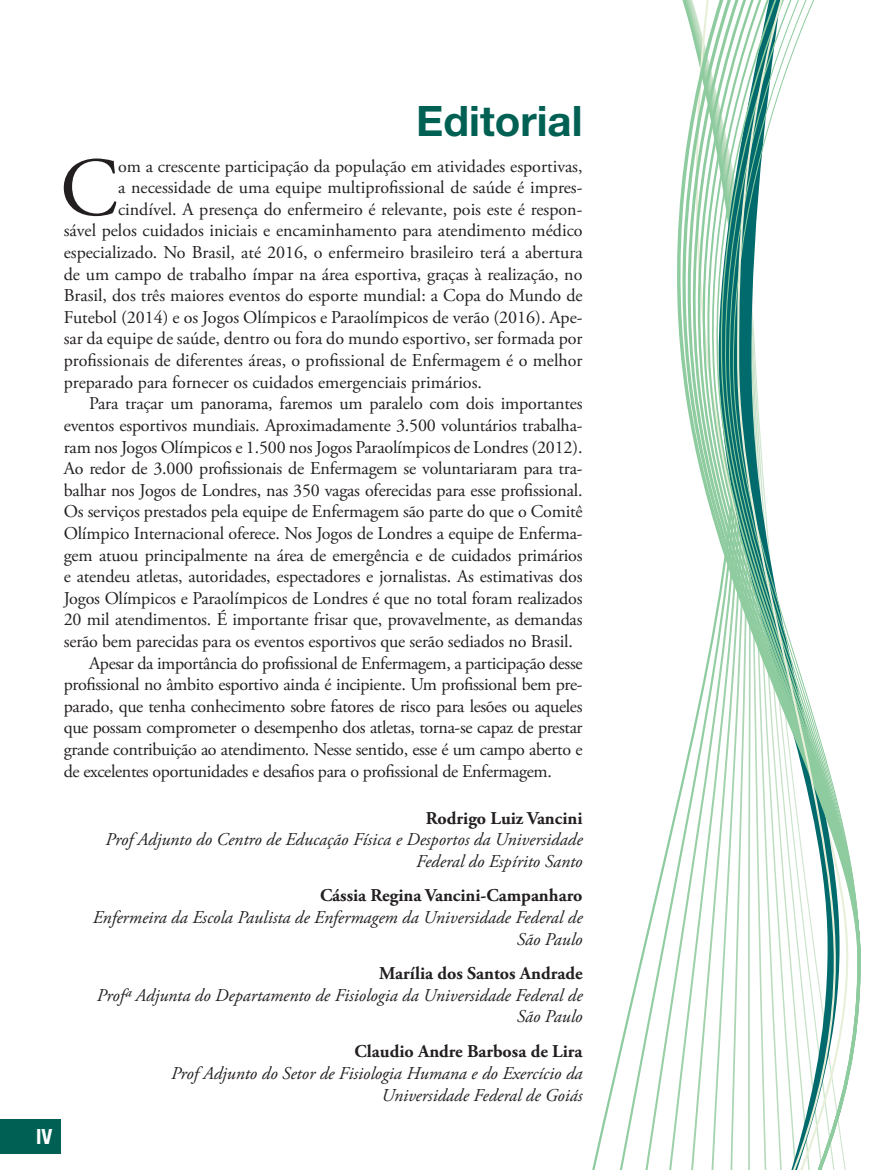
<style>
.page{position:relative;width:893px;height:1170px;background:#fff}
.page>*{position:absolute;margin:0;border:0;box-sizing:border-box;transform-origin:0 0}
.t1{font:83.1px "Adobe Garamond Pro";color:#231f20}
.t2{font:700 42px "Helvetica Neue LT Std";color:#006053}
.t3{font:700 condensed 21px "Helvetica Neue LT Std";color:#fff}
.t4{font:18px "Adobe Garamond Pro";letter-spacing:-.01em;color:#231f20}
.t5{font:italic 18px/21.6px "Adobe Garamond Pro";color:#231f20;text-align:right}
.t6{font:700 18px "Adobe Garamond Pro";color:#231f20}
</style>
<div class="page">
<svg style="left:592px;top:841px;width:76px;height:328px"></svg>
<svg style="left:668px;top:0;width:193px;height:1169px"></svg>
<svg style="left:736px;top:0;width:101px;height:1169px"></svg>
<div style="left:0;top:1118px;width:61px;height:35px;background:#006053"></div>
<h2 class="t2" style="left:416px;top:95px;width:168px">Editorial</h2>
<h1 class="t1" style="left:60px;top:138px;width:59px">C</h1>
<p class="t4" style="left:118px;top:155px;width:466px">om a crescente participação da população em atividades esportivas,</p>
<p class="t4" style="left:118px;top:177px;width:466px">a necessidade de uma equipe multiprofissional de saúde é impres-</p>
<p class="t4" style="left:118px;top:198px;width:466px">cindível. A presença do enfermeiro é relevante, pois este é respon-</p>
<p class="t4" style="left:64px;top:220px;width:520px">sável pelos cuidados iniciais e encaminhamento para atendimento médico</p>
<p class="t4" style="left:64px;top:241px;width:520px">especializado. No Brasil, até 2016, o enfermeiro brasileiro terá a abertura</p>
<p class="t4" style="left:64px;top:263px;width:520px">de um campo de trabalho ímpar na área esportiva, graças à realização, no</p>
<p class="t4" style="left:64px;top:285px;width:520px">Brasil, dos três maiores eventos do esporte mundial: a Copa do Mundo de</p>
<p class="t4" style="left:64px;top:306px;width:520px">Futebol (2014) e os Jogos Olímpicos e Paraolímpicos de verão (2016). Ape-</p>
<p class="t4" style="left:64px;top:328px;width:520px">sar da equipe de saúde, dentro ou fora do mundo esportivo, ser formada por</p>
<p class="t4" style="left:64px;top:349px;width:520px">profissionais de diferentes áreas, o profissional de Enfermagem é o melhor</p>
<p class="t4" style="left:64px;top:371px;width:420px">preparado para fornecer os cuidados emergenciais primários.</p>
<p class="t4" style="left:89px;top:393px;width:495px">Para traçar um panorama, faremos um paralelo com dois importantes</p>
<p class="t4" style="left:64px;top:414px;width:520px">eventos esportivos mundiais. Aproximadamente 3.500 voluntários trabalha-</p>
<p class="t4" style="left:64px;top:436px;width:520px">ram nos Jogos Olímpicos e 1.500 nos Jogos Paraolímpicos de Londres (2012).</p>
<p class="t4" style="left:64px;top:457px;width:520px">Ao redor de 3.000 profissionais de Enfermagem se voluntariaram para tra-</p>
<p class="t4" style="left:64px;top:479px;width:520px">balhar nos Jogos de Londres, nas 350 vagas oferecidas para esse profissional.</p>
<p class="t4" style="left:64px;top:501px;width:520px">Os serviços prestados pela equipe de Enfermagem são parte do que o Comitê</p>
<p class="t4" style="left:64px;top:522px;width:520px">Olímpico Internacional oferece. Nos Jogos de Londres a equipe de Enferma-</p>
<p class="t4" style="left:64px;top:544px;width:520px">gem atuou principalmente na área de emergência e de cuidados primários</p>
<p class="t4" style="left:64px;top:565px;width:520px">e atendeu atletas, autoridades, espectadores e jornalistas. As estimativas dos</p>
<p class="t4" style="left:64px;top:587px;width:520px">Jogos Olímpicos e Paraolímpicos de Londres é que no total foram realizados</p>
<p class="t4" style="left:64px;top:609px;width:520px">20 mil atendimentos. É importante frisar que, provavelmente, as demandas</p>
<p class="t4" style="left:64px;top:630px;width:511px">serão bem parecidas para os eventos esportivos que serão sediados no Brasil.</p>
<p class="t4" style="left:89px;top:652px;width:495px">Apesar da importância do profissional de Enfermagem, a participação desse</p>
<p class="t4" style="left:64px;top:673px;width:520px">profissional no âmbito esportivo ainda é incipiente. Um profissional bem pre-</p>
<p class="t4" style="left:64px;top:695px;width:520px">parado, que tenha conhecimento sobre fatores de risco para lesões ou aqueles</p>
<p class="t4" style="left:64px;top:717px;width:520px">que possam comprometer o desempenho dos atletas, torna-se capaz de prestar</p>
<p class="t4" style="left:64px;top:738px;width:520px">grande contribuição ao atendimento. Nesse sentido, esse é um campo aberto e</p>
<p class="t4" style="left:64px;top:760px;width:490px">de excelentes oportunidades e desafios para o profissional de Enfermagem.</p>
<p class="t6" style="left:426px;top:807px;width:158px">Rodrigo Luiz Vancini</p>
<p class="t5" style="left:106px;top:829px;width:479px">Prof Adjunto do Centro de Educação Física e Desportos da Universidade<br>Federal do Espírito Santo</p>
<p class="t6" style="left:320px;top:885px;width:264px">Cássia Regina Vancini-Campanharo</p>
<p class="t5" style="left:93px;top:906px;width:491px">Enfermeira da Escola Paulista de Enfermagem da Universidade Federal de<br>São Paulo</p>
<p class="t6" style="left:379px;top:962px;width:205px">Marília dos Santos Andrade</p>
<p class="t5" style="left:97px;top:984px;width:487px">Profª Adjunta do Departamento de Fisiologia da Universidade Federal de<br>São Paulo</p>
<p class="t6" style="left:354px;top:1040px;width:230px">Claudio Andre Barbosa de Lira</p>
<p class="t5" style="left:171px;top:1063px;width:413px">Prof Adjunto do Setor de Fisiologia Humana e do Exercício da<br>Universidade Federal de Goiás</p>
<p class="t3" style="left:36px;top:1123px;width:18px">IV</p>
</div>
